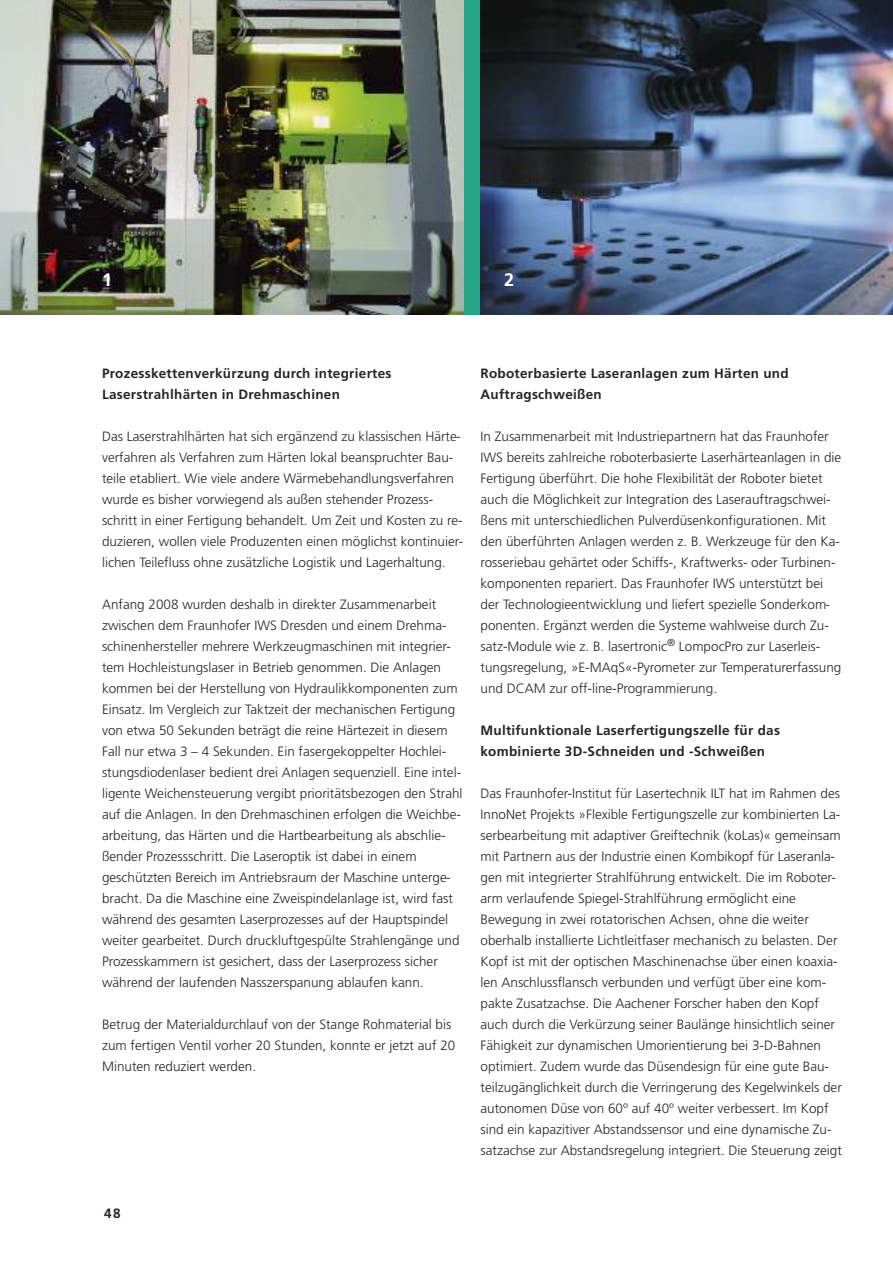
<style>
.page{position:relative;width:893px;height:1263px;background:#fff}
.page>*{position:absolute;margin:0;border:0;box-sizing:border-box;transform-origin:0 0}
.t1{font:700 18px "Frutiger LT Com";color:#fff}
.t2{font:300 13.5px/21px "Frutiger LT Com";color:#272627}
.t3{font:700 13.5px/21px "Frutiger LT Com";letter-spacing:.02em;color:#272627}
</style>
<div class="page">
<img style="left:0;top:0;width:463px;height:315px">
<img style="left:480px;top:0;width:413px;height:315px">
<h1 class="t1" style="left:102px;top:269px;width:12px">1</h1>
<h1 class="t1" style="left:504px;top:269px;width:12px">2</h1>
<p class="t3" style="left:102px;top:362px;width:291px">Prozesskettenverkürzung durch integriertes<br>Laserstrahlhärten in Drehmaschinen</p>
<p class="t2" style="left:102px;top:426px;width:363px">Das Laserstrahlhärten hat sich ergänzend zu klassischen Härte&shy;verfahren als Verfahren zum Härten lokal beanspruchter Bau&shy;teile etabliert. Wie viele andere Wärmebehandlungsverfahren wurde es bisher vorwiegend als außen stehender Prozess&shy;schritt in einer Fertigung behandelt. Um Zeit und Kosten zu re&shy;duzieren, wollen viele Produzenten einen möglichst kontinuier&shy;lichen Teilefluss ohne zusätzliche Logistik und Lagerhaltung.</p>
<p class="t2" style="left:102px;top:594px;width:362px">Anfang 2008 wurden deshalb in direkter Zusammenarbeit zwischen dem Fraunhofer IWS Dresden und einem Drehma&shy;schinenhersteller mehrere Werkzeugmaschinen mit integrier&shy;tem Hochleistungslaser in Betrieb genommen. Die Anlagen kommen bei der Herstellung von Hydraulikkomponenten zum Einsatz. Im Vergleich zur Taktzeit der mechanischen Fertigung von etwa 50 Sekunden beträgt die reine Härtezeit in diesem Fall nur etwa 3 – 4 Sekunden. Ein fasergekoppelter Hochlei&shy;stungsdiodenlaser bedient drei Anlagen sequenziell. Eine intel&shy;ligente Weichensteuerung vergibt prioritätsbezogen den Strahl auf die Anlagen. In den Drehmaschinen erfolgen die Weichbe&shy;arbeitung, das Härten und die Hartbearbeitung als abschlie&shy;ßender Prozessschritt. Die Laseroptik ist dabei in einem geschützten Bereich im Antriebsraum der Maschine unterge&shy;bracht. Da die Maschine eine Zweispindelanlage ist, wird fast während des gesamten Laserprozesses auf der Hauptspindel weiter gearbeitet. Durch druckluftgespülte Strahlengänge und Prozesskammern ist gesichert, dass der Laserprozess sicher während der laufenden Nasszerspanung ablaufen kann.</p>
<p class="t2" style="left:102px;top:1014px;width:355px">Betrug der Materialdurchlauf von der Stange Rohmaterial bis zum fertigen Ventil vorher 20 Stunden, konnte er jetzt auf 20<br>Minuten reduziert werden.</p>
<p class="t3" style="left:480px;top:362px;width:310px">Roboterbasierte Laseranlagen zum Härten und<br>Auftragschweißen</p>
<p class="t2" style="left:480px;top:426px;width:362px">In Zusammenarbeit mit Industriepartnern hat das Fraunhofer IWS bereits zahlreiche roboterbasierte Laserhärteanlagen in die Fertigung überführt. Die hohe Flexibilität der Roboter bietet auch die Möglichkeit zur Integration des Laserauftragschwei&shy;ßens mit unterschiedlichen Pulverdüsenkonfigurationen. Mit den überführten Anlagen werden z. B. Werkzeuge für den Ka&shy;rosseriebau gehärtet oder Schiffs-, Kraftwerks- oder Turbinen&shy;komponenten repariert. Das Fraunhofer IWS unterstützt bei der Technologieentwicklung und liefert spezielle Sonderkom&shy;ponenten. Ergänzt werden die Systeme wahlweise durch Zu&shy;satz-Module wie z. B. lasertronic<sup>®</sup> LompocPro zur Laserleis&shy;tungsregelung, »E-MAqS«-Pyrometer zur Temperaturerfassung und DCAM zur off-line-Programmierung.</p>
<p class="t3" style="left:480px;top:719px;width:301px">Multifunktionale Laserfertigungszelle für das kombinierte 3D-Schneiden und -Schweißen</p>
<p class="t2" style="left:480px;top:783px;width:363px">Das Fraunhofer-Institut für Lasertechnik ILT hat im Rahmen des InnoNet Projekts »Flexible Fertigungszelle zur kombinierten La&shy;serbearbeitung mit adaptiver Greiftechnik (koLas)« gemeinsam mit Partnern aus der Industrie einen Kombikopf für Laseranla&shy;gen mit integrierter Strahlführung entwickelt. Die im Roboter&shy;arm verlaufende Spiegel-Strahlführung ermöglicht eine Bewegung in zwei rotatorischen Achsen, ohne die weiter oberhalb installierte Lichtleitfaser mechanisch zu belasten. Der Kopf ist mit der optischen Maschinenachse über einen koaxia&shy;len Anschlussflansch verbunden und verfügt über eine kom&shy;pakte Zusatzachse. Die Aachener Forscher haben den Kopf auch durch die Verkürzung seiner Baulänge hinsichtlich seiner Fähigkeit zur dynamischen Umorientierung bei 3-D-Bahnen optimiert. Zudem wurde das Düsendesign für eine gute Bau&shy;teilzugänglichkeit durch die Verringerung des Kegelwinkels der autonomen Düse von 60º auf 40º weiter verbessert. Im Kopf sind ein kapazitiver Abstandssensor und eine dynamische Zu&shy;satzachse zur Abstandsregelung integriert. Die Steuerung zeigt</p>
<p class="t3" style="left:104px;top:1202px;width:18px">48</p>
</div>
